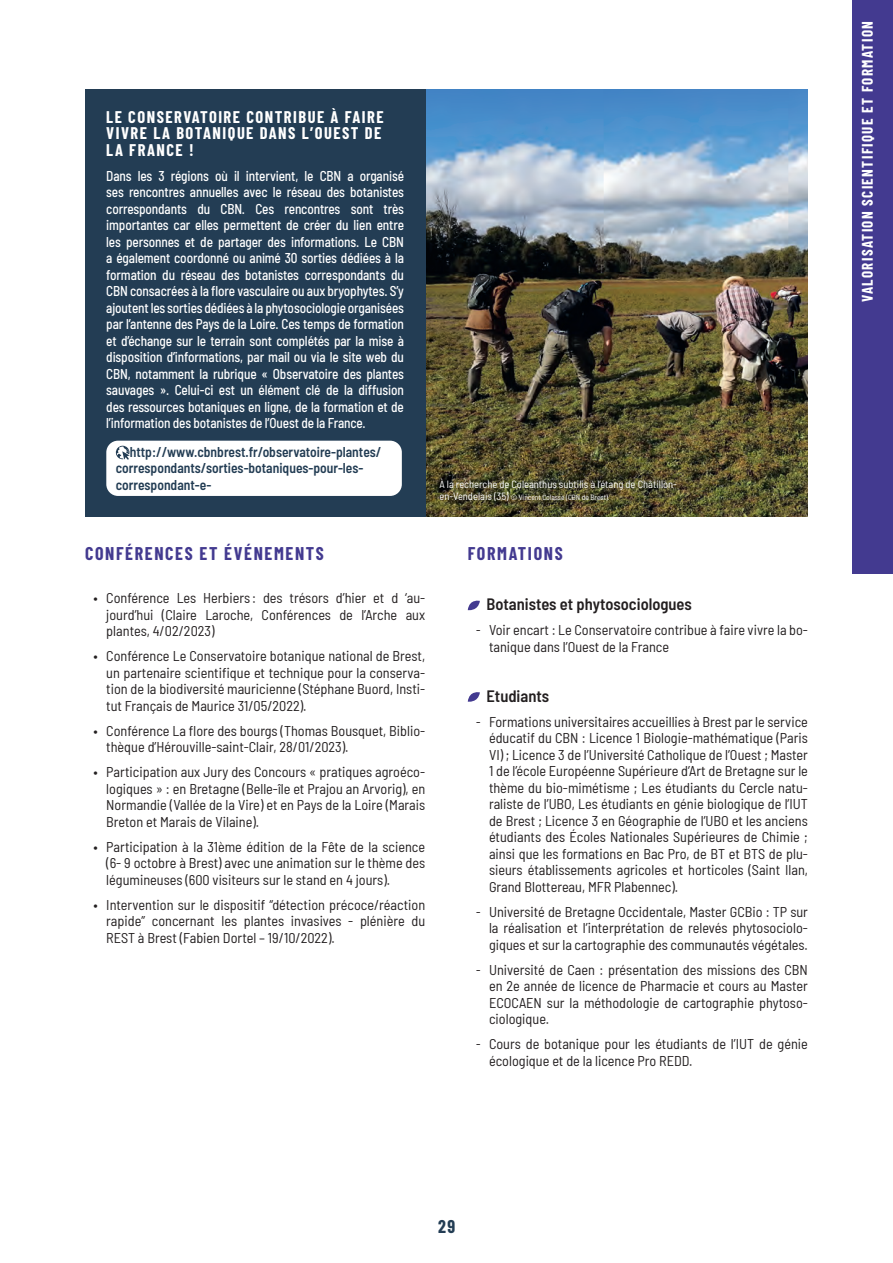
<style>
.page{position:relative;width:893px;height:1263px;background:#fff}
.page>*{position:absolute;margin:0;border:0;box-sizing:border-box;transform-origin:0 0}
.t1{font:700 18px "Barlow Condensed";letter-spacing:.09em;color:#433a90}
.t2{font:700 18px "Barlow Condensed";color:#233d54}
.t3{font:700 16.5px/16.5px "Barlow Condensed";letter-spacing:.09em;color:#fff}
.t4{font:600 semi-condensed 16.5px "Barlow";color:#231f20}
.t5{font:700 15px "Barlow Condensed";letter-spacing:.09em;color:#fff}
.t6{font:semi-condensed 14.25px/16.5px "Barlow";color:#231f20;text-align:justify}
.t7{font:500 semi-condensed 14.25px/16.5px "Barlow";letter-spacing:-.01em;color:#fff;text-align:justify;scale:.93 1}
.t8{font:600 semi-condensed 14.25px/16.5px "Barlow";color:#233d54;scale:.95 1}
.t9{font:semi-condensed 10.5px "Barlow";color:#fff}
.t10{font:semi-condensed 7.5px "Barlow";color:#fff}
.s1{font-size:10.5px}
.s2{font-family:"Barlow Condensed";font-stretch:normal}
</style>
<div class="page">
<div style="left:853px;top:0;width:40px;height:574px;background:#433a90"></div>
<svg style="left:468px;top:600px;width:12px;height:11px"></svg>
<svg style="left:468px;top:692px;width:12px;height:10px"></svg>
<img style="left:425px;top:89px;width:383px;height:428px">
<div style="left:85px;top:89px;width:340px;height:428px;background:#233d54"></div>
<div style="left:106px;top:441px;width:296px;height:55px;background:#fff;border-radius:12px"></div>
<svg style="left:116px;top:446px;width:14px;height:14px"></svg>
<p class="t3" style="left:106px;top:108px;width:279px">LE CONSERVATOIRE CONTRIBUE À FAIRE<br>VIVRE LA BOTANIQUE DANS L’OUEST DE<br>LA FRANCE !</p>
<p class="t7" style="left:106px;top:166px;width:322px">Dans les 3 régions où il intervient, le CBN a organisé ses rencontres annuelles avec le réseau des botanistes correspondants du CBN. Ces rencontres sont très importantes car elles permettent de créer du lien entre les personnes et de partager des informations. Le CBN a également coordonné ou animé 30 sorties dédiées à la formation du réseau des botanistes correspondants du CBN consacrées à la flore vasculaire ou aux bryophytes. S’y ajoutent les sorties dédiées à la phytosociologie organisées par l’antenne des Pays de la Loire. Ces temps de formation et d’échange sur le terrain sont complétés par la mise à disposition d’informations, par mail ou via le site web du CBN, notamment la rubrique « Observatoire des plantes sauvages ». Celui-ci est un élément clé de la diffusion des ressources botaniques en ligne, de la formation et de l’information des botanistes de l’Ouest de la France.</p>
<p class="t8" style="left:116px;top:442px;width:281px;text-indent:14px">http://www.cbnbrest.fr/observatoire-plantes/ correspondants/sorties-botaniques-pour-les&shy;correspondant-e-</p>
<p class="t9" style="left:439px;top:477px;width:239px">À la recherche de Coleanthus subtilis à l’étang de Châtillon-</p>
<p class="t10" style="left:439px;top:492px;width:172px"><span class="s1">en-Vendelais (35)</span> © Vincent Colasse (CBN de Brest).</p>
<p class="t1" style="left:85px;top:541px;width:240px">CONFÉRENCES ET ÉVÉNEMENTS</p>
<p class="t6" style="left:106px;top:589px;width:320px;text-indent:-13px">• Conférence Les Herbiers : des trésors d’hier et d ‘au&shy;jourd’hui (Claire Laroche, Conférences de l’Arche aux plantes, 4/02/2023)</p>
<p class="t6" style="left:106px;top:647px;width:320px;text-indent:-13px">• Conférence Le Conservatoire botanique national de Brest, un partenaire scientifique et technique pour la conserva&shy;tion de la biodiversité mauricienne (Stéphane Buord, Insti&shy;tut Français de Maurice 31/05/2022).</p>
<p class="t6" style="left:106px;top:721px;width:320px;text-indent:-13px">• Conférence La flore des bourgs (Thomas Bousquet, Biblio&shy;thèque d’Hérouville-saint-Clair, 28/01/2023).</p>
<p class="t6" style="left:106px;top:763px;width:320px;text-indent:-13px">• Participation aux Jury des Concours « pratiques agroéco&shy;logiques » : en Bretagne (Belle-île et Prajou an Arvorig), en Normandie (Vallée de la Vire) et en Pays de la Loire (Marais Breton et Marais de Vilaine).</p>
<p class="t6" style="left:106px;top:837px;width:320px;text-indent:-13px">• Participation à la 31ème édition de la Fête de la science (6- 9 octobre à Brest) avec une animation sur le thème des légumineuses (600 visiteurs sur le stand en 4 jours).</p>
<p class="t6" style="left:106px;top:895px;width:320px;text-indent:-13px">• Intervention sur le dispositif “détection précoce/réaction rapide” concernant les plantes invasives - plénière du REST à Brest (Fabien Dortel – 19/10/2022).</p>
<p class="t1" style="left:468px;top:541px;width:96px">FORMATIONS</p>
<p class="t4" style="left:486px;top:592px;width:207px">Botanistes et phytosociologues</p>
<p class="t6" style="left:489px;top:621px;width:320px;text-indent:-13px"><span class="s2">-</span> Voir encart : Le Conservatoire contribue à faire vivre la bo&shy;tanique dans l’Ouest de la France</p>
<p class="t4" style="left:486px;top:684px;width:64px">Etudiants</p>
<p class="t6" style="left:489px;top:712px;width:320px;text-indent:-13px"><span class="s2">-</span> Formations universitaires accueillies à Brest par le service éducatif du CBN : Licence 1 Biologie-mathématique (Paris VI) ; Licence 3 de l’Université Catholique de l’Ouest ; Master 1 de l’école Européenne Supérieure d’Art de Bretagne sur le thème du bio-mimétisme ; Les étudiants du Cercle natu&shy;raliste de l’UBO, Les étudiants en génie biologique de l’IUT de Brest ; Licence 3 en Géographie de l’UBO et les anciens étudiants des Écoles Nationales Supérieures de Chimie ; ainsi que les formations en Bac Pro, de BT et BTS de plu&shy;sieurs établissements agricoles et horticoles (Saint Ilan, Grand Blottereau, MFR Plabennec).</p>
<p class="t6" style="left:489px;top:902px;width:320px;text-indent:-13px"><span class="s2">-</span> Université de Bretagne Occidentale, Master GCBio : TP sur la réalisation et l’interprétation de relevés phytosociolo&shy;giques et sur la cartographie des communautés végétales.</p>
<p class="t6" style="left:489px;top:960px;width:320px;text-indent:-13px"><span class="s2">-</span> Université de Caen : présentation des missions des CBN en 2e année de licence de Pharmacie et cours au Master ECOCAEN sur la méthodologie de cartographie phytoso&shy;ciologique.</p>
<p class="t6" style="left:489px;top:1035px;width:320px;text-indent:-13px"><span class="s2">-</span> Cours de botanique pour les étudiants de l’IUT de génie écologique et de la licence Pro REDD.</p>
<p class="t5" style="left:857px;top:302px;width:282px;rotate:-90deg">VALORISATION SCIENTIFIQUE ET FORMATION</p>
<p class="t2" style="left:438px;top:1213px;width:19px">29</p>
</div>
